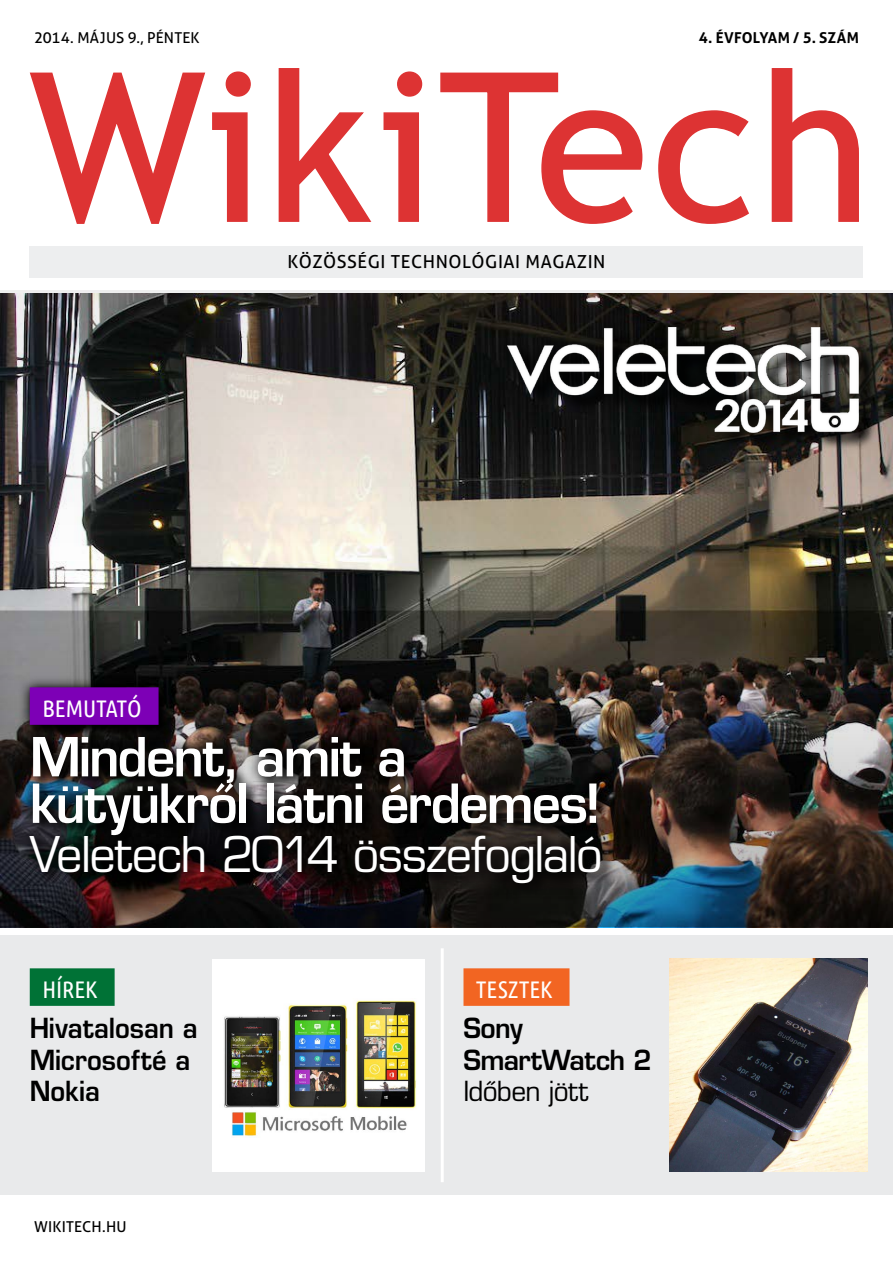
<style>
.page{position:relative;width:893px;height:1263px;background:#fff}
.page>*{position:absolute;margin:0;border:0;box-sizing:border-box;transform-origin:0 0}
.t1{font:600 52.5px/46.5px "Eurostile LT Hun";letter-spacing:-.035em;color:#fff}
.t2{font:48px "Eurostile LT Hun";letter-spacing:-.035em;color:#fff}
.t3{font:600 27px/31.5px "Eurostile LT Hun";letter-spacing:-.005em;color:#000;scale:.94 1}
.t4{font:600 27px/31.5px "Eurostile LT Hun";letter-spacing:-.025em;color:#000}
.t5{font:27px "Eurostile LT Hun";letter-spacing:-.025em;color:#000}
.t6{font:24px "Ubuntu Condensed";color:#fff}
.t7{font:18px "Aller";letter-spacing:.03em;color:#000}
.t8{font:15px "Aller";letter-spacing:.01em;color:#000}
.t9{font:700 15px "Aller";letter-spacing:.015em;color:#000}
</style>
<div class="page">
<img style="left:0;top:593px;width:893px;height:31px">
<div style="left:0;top:935px;width:893px;height:260px;background:#e9eaeb"></div>
<img style="left:0;top:290px;width:893px;height:303px">
<hr style="left:441px;top:948px;width:3px;height:234px;background:#fff">
<img style="left:0;top:624px;width:893px;height:303px">
<svg style="left:490px;top:308px;width:388px;height:143px;background:#221f1a"></svg>
<img style="left:507px;top:327px;width:352px;height:105px">
<svg style="left:27px;top:684px;width:588px;height:215px;background:#2a1d1c"></svg>
<img style="left:18px;top:676px;width:594px;height:219px">
<div style="left:30px;top:687px;width:129px;height:38px;background:#7d00b6"></div>
<div style="left:30px;top:968px;width:85px;height:38px;background:#007236"></div>
<div style="left:463px;top:968px;width:106px;height:38px;background:#f26522"></div>
<img style="left:670px;top:959px;width:197px;height:212px">
<div style="left:213px;top:959px;width:212px;height:212px;background:#fff"></div>
<img style="left:224px;top:1000px;width:192px;height:136px">
<div style="left:30px;top:246px;width:833px;height:32px;background:#edeeef"></div>
<svg style="left:440px;top:68px;width:419px;height:156px"></svg>
<svg style="left:29px;top:68px;width:394px;height:156px"></svg>
<p class="t8" style="left:34px;top:29px;width:167px">2014. MÁJUS 9., PÉNTEK</p>
<p class="t9" style="left:699px;top:28px;width:161px">4. ÉVFOLYAM / 5. SZÁM</p>
<p class="t7" style="left:288px;top:251px;width:319px">KÖZÖSSÉGI TECHNOLÓGIAI MAGAZIN</p>
<p class="t6" style="left:43px;top:694px;width:101px">BEMUTATÓ</p>
<p class="t1" style="left:30px;top:734px;width:572px">Mindent, amit a kütyükről látni érdemes!</p>
<p class="t2" style="left:30px;top:826px;width:574px">Veletech 2014 összefoglaló</p>
<p class="t6" style="left:43px;top:975px;width:57px">HÍREK</p>
<p class="t3" style="left:30px;top:1012px;width:180px">Hivatalosan a<br>Microsofté a<br>Nokia</p>
<p class="t8" style="left:34px;top:1217px;width:94px">WIKITECH.HU</p>
<p class="t6" style="left:476px;top:975px;width:78px">TESZTEK</p>
<p class="t4" style="left:463px;top:1012px;width:190px">Sony<br>SmartWatch 2</p>
<p class="t5" style="left:463px;top:1075px;width:126px">Időben jött</p>
</div>
